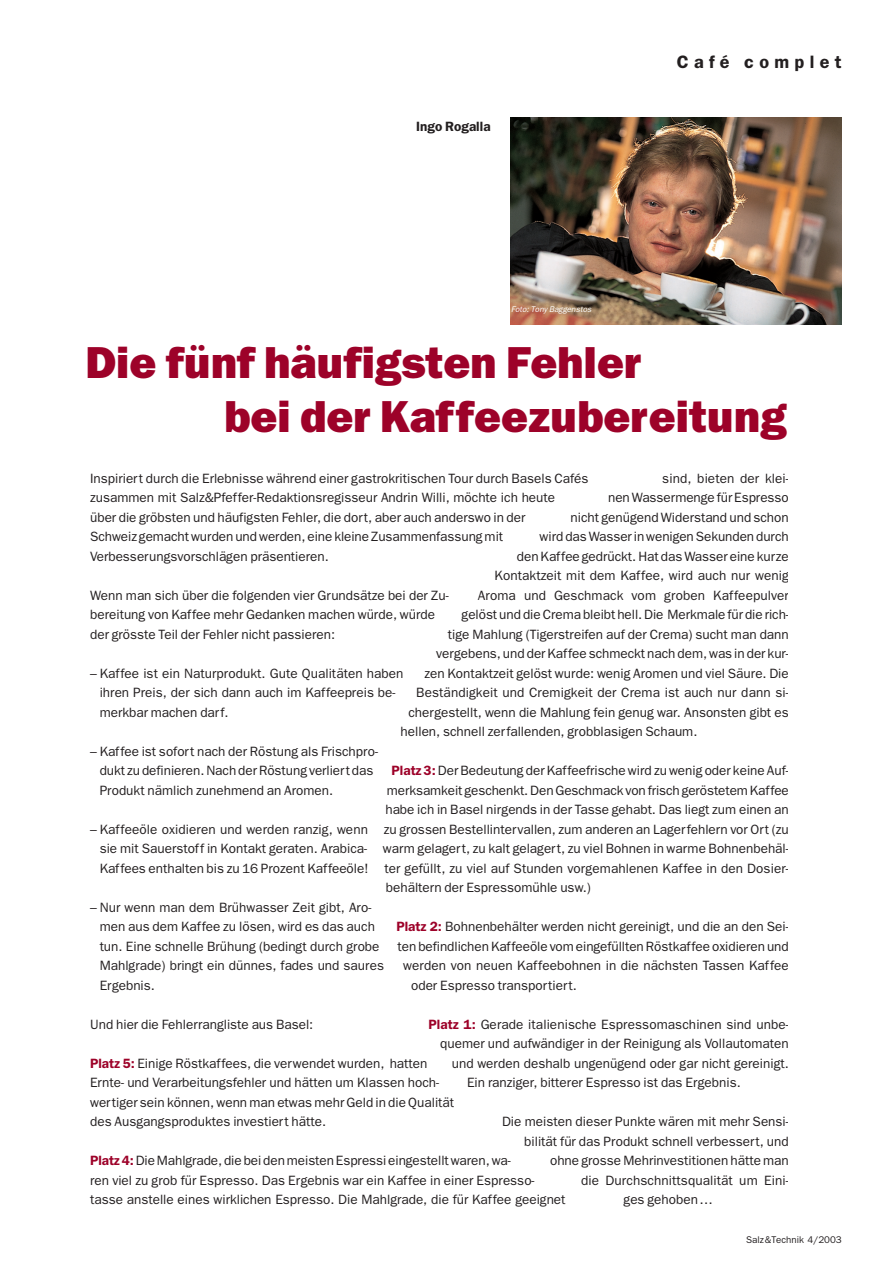
<style>
.page{position:relative;width:893px;height:1263px;background:#fff}
.page>*{position:absolute;margin:0;border:0;box-sizing:border-box;transform-origin:0 0}
.t1{font:800 45px/54px "Franklin Gothic";color:#9d0229}
.t2{font:600 18px "Franklin Gothic";letter-spacing:.3em;color:#231f20}
.t3{font:13.5px/19.5px "Franklin Gothic";color:#231f20}
.t4{font:600 13.5px "Franklin Gothic";color:#231f20}
.t5{font:9.75px "Franklin Gothic";color:#231f20}
.t6{font:italic 8.25px "Franklin Gothic";color:#fff}
.s1{font-weight:600;color:#9d0229}
</style>
<div class="page">
<img style="left:510px;top:117px;width:332px;height:207px">
<p class="t4" style="left:416px;top:122px;width:76px">Ingo Rogalla</p>
<h2 class="t2" style="left:677px;top:55px;width:167px">Café complet</h2>
<p class="t6" style="left:511px;top:306px;width:82px">Foto: Tony Baggenstos</p>
<h1 class="t1" style="left:224px;top:339px;width:563px;text-indent:-139px">Die fünf häufigsten Fehler<br>bei der Kaffeezubereitung</h1>
<p class="t3" style="left:90px;top:469px;width:500px">Inspiriert durch die Erlebnisse während einer gastrokritischen Tour durch Basels Cafés zusammen mit Salz&amp;Pfeffer-Redaktionsregisseur Andrin Willi, möchte ich heute<br>über die gröbsten und häufigsten Fehler, die dort, aber auch anderswo in der<br>Schweiz gemacht wurden und werden, eine kleine Zusammenfassung mit Verbesserungsvorschlägen präsentieren.</p>
<p class="t3" style="left:90px;top:586px;width:360px">Wenn man sich über die folgenden vier Grundsätze bei der Zu&shy;bereitung von Kaffee mehr Gedanken machen würde, würde der grösste Teil der Fehler nicht passieren:</p>
<p class="t3" style="left:100px;top:664px;width:305px;text-indent:-10px">– Kaffee ist ein Naturprodukt. Gute Qualitäten haben ihren Preis, der sich dann auch im Kaffeepreis be&shy;merkbar machen darf.</p>
<p class="t3" style="left:100px;top:742px;width:280px;text-indent:-10px">– Kaffee ist sofort nach der Röstung als Frischpro&shy;dukt zu definieren. Nach der Röstung verliert das<br>Produkt nämlich zunehmend an Aromen.</p>
<p class="t3" style="left:100px;top:820px;width:270px;text-align:justify;text-indent:-10px">– Kaffeeöle oxidieren und werden ranzig, wenn sie mit Sauerstoff in Kontakt geraten. Arabica-Kaffees enthalten bis zu 16 Prozent Kaffeeöle!</p>
<p class="t3" style="left:100px;top:898px;width:286px;text-indent:-10px">– Nur wenn man dem Brühwasser Zeit gibt, Aro&shy;men aus dem Kaffee zu lösen, wird es das auch tun. Eine schnelle Brühung (bedingt durch grobe Mahlgrade) bringt ein dünnes, fades und saures Ergebnis.</p>
<p class="t3" style="left:90px;top:1015px;width:225px">Und hier die Fehlerrangliste aus Basel:</p>
<p class="t3" style="left:90px;top:1054px;width:366px"><span class="s1">Platz 5:</span> Einige Röstkaffees, die verwendet wurden, hatten Ernte- und Verarbeitungsfehler und hätten um Klassen hoch&shy;wertiger sein können, wenn man etwas mehr Geld in die Qualität des Ausgangsproduktes investiert hätte.</p>
<p class="t3" style="left:90px;top:1152px;width:477px"><span class="s1">Platz 4:</span>Die Mahlgrade, die bei den meisten Espressi eingestellt waren, wa-<br>ren viel zu grob für Espresso. Das Ergebnis war ein Kaffee in einer Espresso&shy;tasse anstelle eines wirklichen Espresso. Die Mahlgrade, die für Kaffee geeignet</p>
<p class="t3" style="left:662px;top:469px;width:128px">sind, bieten der klei-</p>
<p class="t3" style="left:608px;top:489px;width:182px">nen Wassermenge für Espresso</p>
<p class="t3" style="left:571px;top:508px;width:220px">nicht genügend Widerstand und schon</p>
<p class="t3" style="left:540px;top:528px;width:251px">wird das Wasser in wenigen Sekunden durch</p>
<p class="t3" style="left:517px;top:547px;width:273px">den Kaffee gedrückt. Hat das Wasser eine kurze</p>
<p class="t3" style="left:495px;top:567px;width:296px">Kontaktzeit mit dem Kaffee, wird auch nur wenig</p>
<p class="t3" style="left:478px;top:586px;width:312px">Aroma und Geschmack vom groben Kaffeepulver</p>
<p class="t3" style="left:462px;top:606px;width:329px">gelöst und die Crema bleibt hell. Die Merkmale für die rich-</p>
<p class="t3" style="left:448px;top:625px;width:342px">tige Mahlung (Tigerstreifen auf der Crema) sucht man dann</p>
<p class="t3" style="left:436px;top:645px;width:354px">vergebens, und der Kaffee schmeckt nach dem, was in der kur-</p>
<p class="t3" style="left:425px;top:664px;width:366px">zen Kontaktzeit gelöst wurde: wenig Aromen und viel Säure. Die</p>
<p class="t3" style="left:416px;top:684px;width:374px">Beständigkeit und Cremigkeit der Crema ist auch nur dann si-</p>
<p class="t3" style="left:408px;top:703px;width:382px">chergestellt, wenn die Mahlung fein genug war. Ansonsten gibt es</p>
<p class="t3" style="left:401px;top:723px;width:298px">hellen, schnell zerfallenden, grobblasigen Schaum.</p>
<p class="t3" style="left:391px;top:762px;width:399px"><span class="s1">Platz 3:</span> Der Bedeutung der Kaffeefrische wird zu wenig oder keine Auf-</p>
<p class="t3" style="left:387px;top:781px;width:403px">merksamkeit geschenkt. Den Geschmack von frisch geröstetem Kaffee</p>
<p class="t3" style="left:385px;top:801px;width:405px">habe ich in Basel nirgends in der Tasse gehabt. Das liegt zum einen an</p>
<p class="t3" style="left:384px;top:820px;width:406px">zu grossen Bestellintervallen, zum anderen an Lagerfehlern vor Ort (zu</p>
<p class="t3" style="left:383px;top:840px;width:407px">warm gelagert, zu kalt gelagert, zu viel Bohnen in warme Bohnenbehäl-</p>
<p class="t3" style="left:384px;top:859px;width:406px">ter gefüllt, zu viel auf Stunden vorgemahlenen Kaffee in den Dosier-</p>
<p class="t3" style="left:386px;top:879px;width:206px">behältern der Espressomühle usw.)</p>
<p class="t3" style="left:396px;top:918px;width:394px"><span class="s1">Platz 2:</span> Bohnenbehälter werden nicht gereinigt, und die an den Sei-</p>
<p class="t3" style="left:398px;top:937px;width:393px">ten befindlichen Kaffeeöle vom eingefüllten Röstkaffee oxidieren und</p>
<p class="t3" style="left:403px;top:957px;width:387px">werden von neuen Kaffeebohnen in die nächsten Tassen Kaffee</p>
<p class="t3" style="left:411px;top:976px;width:167px">oder Espresso transportiert.</p>
<p class="t3" style="left:429px;top:1015px;width:362px"><span class="s1">Platz 1:</span> Gerade italienische Espressomaschinen sind unbe-</p>
<p class="t3" style="left:440px;top:1035px;width:350px">quemer und aufwändiger in der Reinigung als Vollautomaten</p>
<p class="t3" style="left:452px;top:1054px;width:338px">und werden deshalb ungenügend oder gar nicht gereinigt.</p>
<p class="t3" style="left:467px;top:1074px;width:275px">Ein ranziger, bitterer Espresso ist das Ergebnis.</p>
<p class="t3" style="left:502px;top:1113px;width:288px">Die meisten dieser Punkte wären mit mehr Sensi-</p>
<p class="t3" style="left:524px;top:1132px;width:266px">bilität für das Produkt schnell verbessert, und</p>
<p class="t3" style="left:550px;top:1152px;width:240px">ohne grosse Mehrinvestitionen hätte man</p>
<p class="t3" style="left:581px;top:1171px;width:209px">die Durchschnittsqualität um Eini-</p>
<p class="t3" style="left:624px;top:1191px;width:91px">ges gehoben…</p>
<p class="t5" style="left:746px;top:1236px;width:97px">Salz&amp;Technik 4/2003</p>
</div>
